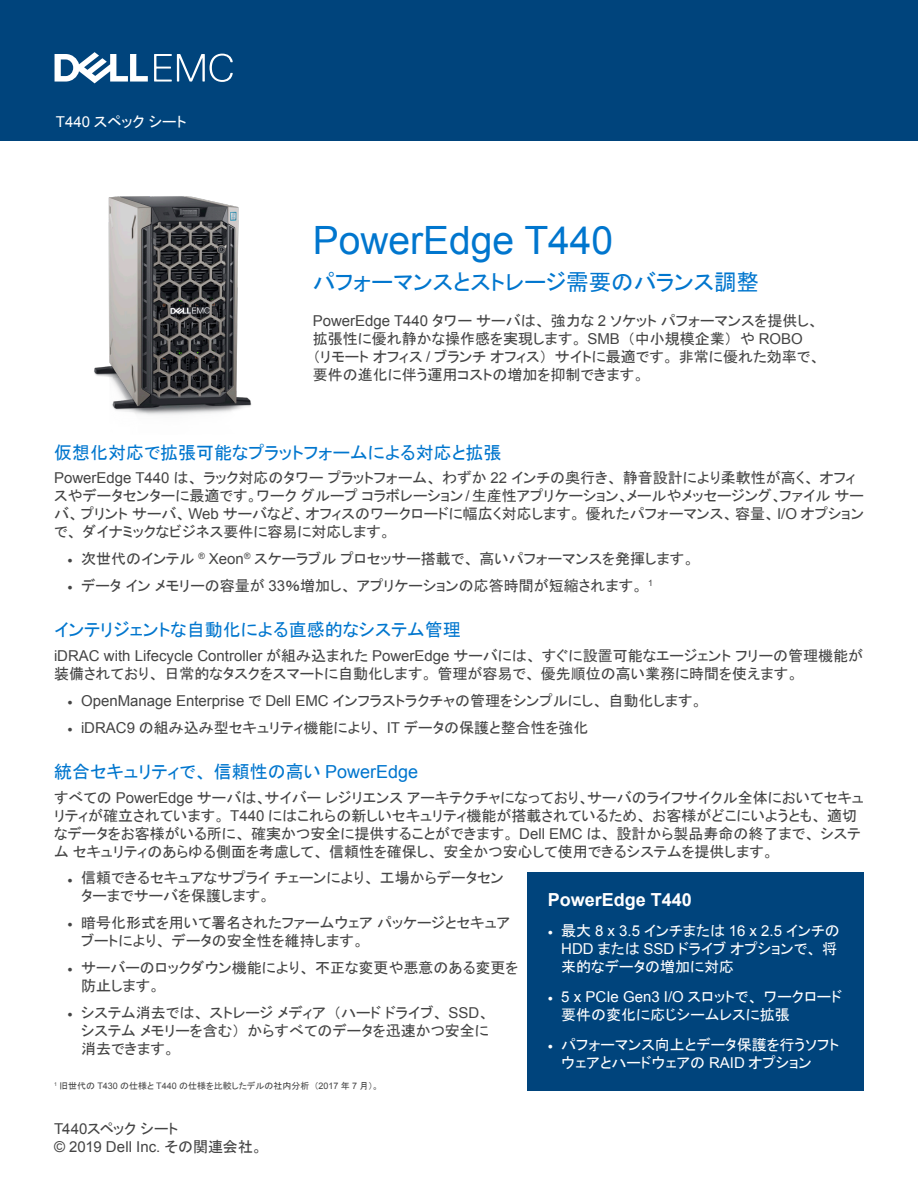
<style>
.page{position:relative;width:918px;height:1188px;background:#fff}
.page>*{position:absolute;margin:0;border:0;box-sizing:border-box;transform-origin:0 0}
.Document_Headline{font:39px "Arial";color:#0076ce}
.Document_Headline-2{font:22.5px "MS P Gothic";color:#0076ce}
.Body_Headline{font:18px "MS P Gothic";color:#0076ce}
.Body_copy_Dell_Dark{font:700 18px "Arial";color:#fff}
.Body_Text{font:15px/18px "MS P Gothic";color:#444}
.t1{font:15px/18px "MS P Gothic";color:#fff}
.Body_copy_Dell_Dark-2{font:15px/18px "MS P Gothic";color:#444}
.t2{font:15px "Arial";color:#444}
.Body_copy_Dell_Dark-3{font:9px "MS P Gothic";color:#444}
.s1{font-family:"Arial"}
.s2{font-family:"MS P Gothic"}
</style>
<div class="page">
<div style="left:0;top:0;width:918px;height:141px;background:#00447c"></div>
<svg style="left:154px;top:54px;width:79px;height:28px"></svg>
<svg style="left:55px;top:52px;width:93px;height:31px"></svg>
<img style="left:94px;top:196px;width:158px;height:219px">
<div style="left:528px;top:872px;width:336px;height:218px;background:#00447c"></div>
<p class="t1" style="left:56px;top:112px;width:132px"><span class="s1">T440</span> スペックシート</p>
<p class="Document_Headline" style="left:313px;top:215px;width:302px">PowerEdge T440</p>
<p class="Document_Headline-2" style="left:313px;top:271px;width:448px">パフォーマンスとストレージ需要のバランス調整</p>
<p class="Body_copy_Dell_Dark-2" style="left:313px;top:311px;width:509px"><span class="s1">PowerEdge T440</span> タワーサーバは、強力な <span class="s1">2</span> ソケットパフォーマンスを提供し、拡張性に優れ静かな操作感を実現します。 <span class="s1">SMB</span> （中小規模企業）や <span class="s1">ROBO<br></span>（リモートオフィス <span class="s1">/</span> ブランチオフィス）サイトに最適です。非常に優れた効率で、要件の進化に伴う運用コストの増加を抑制できます。</p>
<p class="Body_Headline" style="left:54px;top:443px;width:449px">仮想化対応で拡張可能なプラットフォームによる対応と拡張</p>
<p class="Body_Text" style="left:54px;top:469px;width:812px"><span class="s1">PowerEdge T440</span> は、ラック対応のタワープラットフォーム、わずか <span class="s1">22</span> インチの奥行き、静音設計により柔軟性が高く、オフィスやデータセンターに最適です。ワークグループコラボレーション <span class="s1">/</span>生産性アプリケーション、メールやメッセージング、ファイルサーバ、プリントサーバ、<span class="s1">Web</span> サーバなど、オフィスのワークロードに幅広く対応します。優れたパフォーマンス、容量、<span class="s1">I/O</span> オプションで、ダイナミックなビジネス要件に容易に対応します。</p>
<p class="Body_Text" style="left:68px;top:550px;width:628px"><span class="s1">•</span> 次世代のインテル <sup>®</sup> <span class="s1">Xeon</span><sup>®</sup> スケーラブルプロセッサー搭載で、高いパフォーマンスを発揮します。</p>
<p class="Body_Text" style="left:68px;top:577px;width:587px"><span class="s1">•</span> データインメモリーの容量が <span class="s1">33</span>％増加し、アプリケーションの応答時間が短縮されます。 <sup>1</sup></p>
<p class="Body_Headline" style="left:54px;top:621px;width:408px">インテリジェントな自動化による直感的なシステム管理</p>
<p class="Body_Text" style="left:54px;top:647px;width:811px"><span class="s1">iDRAC with Lifecycle Controller</span> が組み込まれた <span class="s1">PowerEdge</span> サーバには、すぐに設置可能なエージェントフリーの管理機能が装備されており、日常的なタスクをスマートに自動化します。管理が容易で、優先順位の高い業務に時間を使えます。</p>
<p class="Body_Text" style="left:68px;top:691px;width:637px"><span class="s1">• OpenManage Enterprise</span> で <span class="s1">Dell EMC</span> インフラストラクチャの管理をシンプルにし、自動化します。</p>
<p class="Body_Text" style="left:68px;top:718px;width:522px"><span class="s1">• iDRAC9</span> の組み込み型セキュリティ機能により、 <span class="s1">IT</span> データの保護と整合性を強化</p>
<p class="Body_Headline" style="left:54px;top:762px;width:366px">統合セキュリティで、信頼性の高い <span class="s1">PowerEdge</span></p>
<p class="Body_Text" style="left:54px;top:788px;width:811px">すべての <span class="s1">PowerEdge</span> サーバは、サイバーレジリエンスアーキテクチャになっており、サーバのライフサイクル全体においてセキュリティが確立されています。 <span class="s1">T440</span> にはこれらの新しいセキュリティ機能が搭載されているため、お客様がどこにいようとも、適切なデータをお客様がいる所に、確実かつ安全に提供することができます。 <span class="s1">Dell EMC</span> は、設計から製品寿命の終了まで、システムセキュリティのあらゆる側面を考慮して、信頼性を確保し、安全かつ安心して使用できるシステムを提供します。</p>
<p class="Body_Text" style="left:81px;top:869px;width:424px;text-indent:-14px"><span class="s1">•</span> 信頼できるセキュアなサプライチェーンにより、工場からデータセンターまでサーバを保護します。</p>
<p class="Body_Text" style="left:81px;top:914px;width:431px;text-indent:-14px"><span class="s1">•</span> 暗号化形式を用いて署名されたファームウェアパッケージとセキュアブートにより、データの安全性を維持します。</p>
<p class="Body_Text" style="left:81px;top:959px;width:439px;text-indent:-14px"><span class="s1">•</span> サーバーのロックダウン機能により、不正な変更や悪意のある変更を防止します。</p>
<p class="Body_Text" style="left:81px;top:1004px;width:410px;text-align:justify;text-indent:-14px"><span class="s1">•</span> システム消去では、ストレージメディア（ハードドライブ、 <span class="s1">SSD</span>、システムメモリーを含む）からすべてのデータを迅速かつ安全に消去できます。</p>
<p class="Body_copy_Dell_Dark" style="left:548px;top:888px;width:146px">PowerEdge T440</p>
<p class="t1" style="left:561px;top:922px;width:280px;text-indent:-14px"><span class="s1">•</span> 最大 <span class="s1">8 x 3.5</span> インチまたは <span class="s1">16 x 2.5</span> インチの<br><span class="s1">HDD</span> または <span class="s1">SSD</span> ドライブオプションで、将来的なデータの増加に対応</p>
<p class="t1" style="left:561px;top:988px;width:282px;text-indent:-14px"><span class="s1">• 5 x PCIe Gen3 I/O</span> スロットで、ワークロード要件の変化に応じシームレスに拡張</p>
<p class="t1" style="left:561px;top:1036px;width:279px;text-indent:-14px"><span class="s1">•</span> パフォーマンス向上とデータ保護を行うソフトウェアとハードウェアの <span class="s1">RAID</span> オプション</p>
<p class="Body_copy_Dell_Dark-3" style="left:54px;top:1081px;width:326px"><sup>1</sup> 旧世代の <span class="s1">T430</span> の仕様と <span class="s1">T440</span> の仕様を比較したデルの社内分析（<span class="s1">2017</span> 年 <span class="s1">7</span> 月）。</p>
<p class="Body_Text" style="left:54px;top:1120px;width:126px"><span class="s1">T440</span>スペックシート</p>
<p class="t2" style="left:54px;top:1137px;width:210px">© 2019 Dell Inc. <span class="s2">その関連会社。</span></p>
</div>
